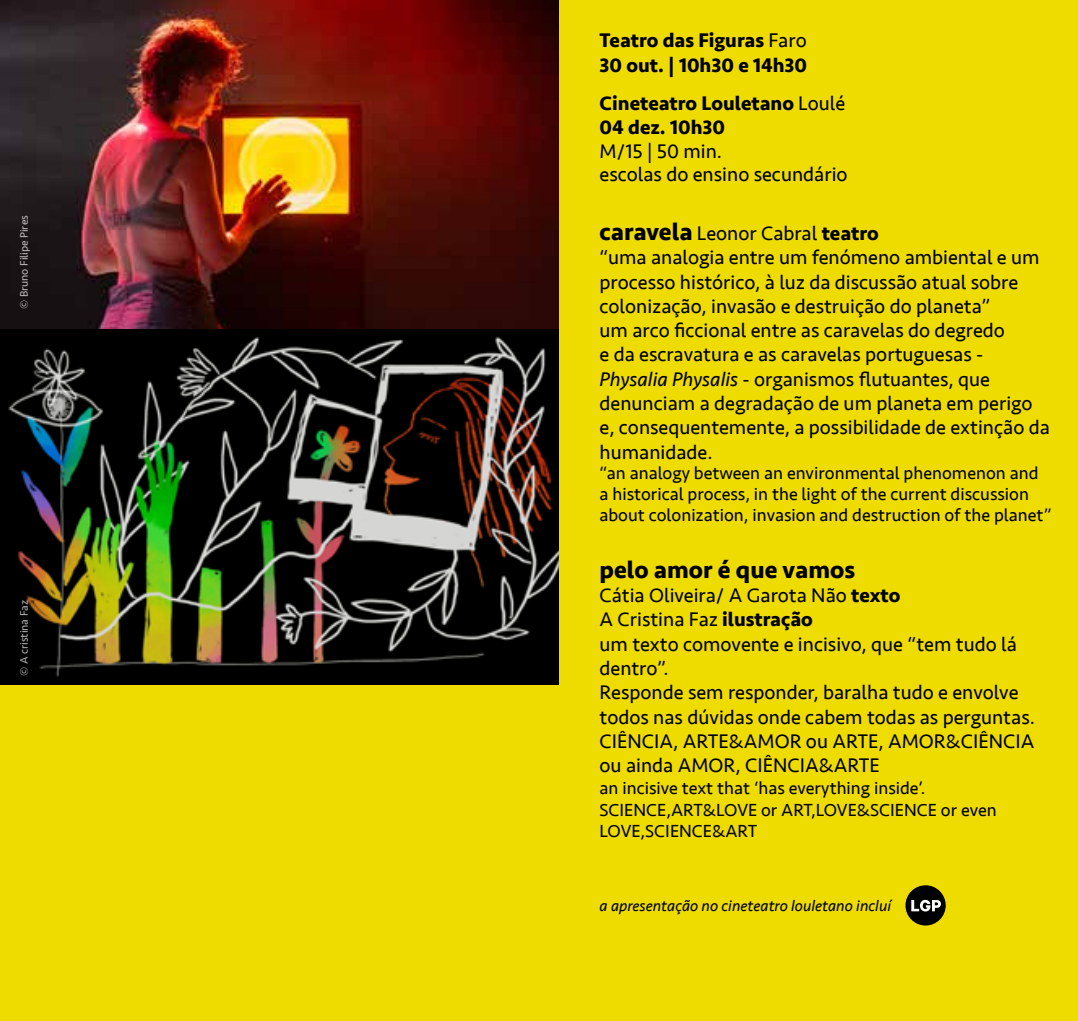
<style>
.page{position:relative;width:1078px;height:1021px;background:#fff}
.page>*{position:absolute;margin:0;border:0;box-sizing:border-box;transform-origin:0 0}
.t1{font:700 24.75px "Seravek";color:#000}
.t2{font:20.25px/24.3px "Seravek";color:#000}
.t3{font:700 20.25px/24.3px "Seravek";color:#000}
.t4{font:18px/20.7px "Seravek";color:#000}
.t5{font:italic 15.75px "Seravek";color:#000}
.t6{font:11.25px "Seravek";color:#fff}
.s1{font-weight:400}
.s2{font-weight:700;font-size:24.75px}
.s3{font-weight:700}
.s4{font-style:italic}
</style>
<div class="page">
<div style="left:0;top:0;width:1078px;height:1020px;background:#eedc00"></div>
<img style="left:0;top:0;width:559px;height:685px">
<div style="left:905px;top:885px;width:41px;height:40px;background:#000;border-radius:50%"></div>
<svg style="left:911px;top:899px;width:30px;height:12px"></svg>
<p class="t6" style="left:15px;top:309px;width:95px;rotate:-90deg">© Bruno Filipe Pires</p>
<p class="t6" style="left:15px;top:676px;width:77px;rotate:-90deg">© A cristina Faz</p>
<p class="t3" style="left:599px;top:28px;width:209px">Teatro das Figuras <span class="s1">Faro<br></span>30 out. | 10h30 e 14h30</p>
<p class="t3" style="left:599px;top:90px;width:247px">Cineteatro Louletano <span class="s1">Loulé<br></span>04 dez. 10h30</p>
<p class="t2" style="left:599px;top:140px;width:250px;line-height:22.5px">M/15 | 50 min.<br>escolas do ensino secundário</p>
<p class="t2" style="left:599px;top:221px;width:452px"><span class="s2">caravela</span> Leonor Cabral <span class="s3">teatro<br></span>“uma analogia entre um fenómeno ambiental e um processo histórico, à luz da discussão atual sobre colonização, invasão e destruição do planeta”<br>um arco ficcional entre as caravelas do degredo<br>e da escravatura e as caravelas portuguesas - <span class="s4">Physalia Physalis</span> - organismos flutuantes, que denunciam a degradação de um planeta em perigo e, consequentemente, a possibilidade de extinção da humanidade.</p>
<p class="t4" style="left:599px;top:463px;width:454px">“an analogy between an environmental phenomenon and a historical process, in the light of the current discussion about colonization, invasion and destruction of the planet”</p>
<p class="t1" style="left:599px;top:549px;width:257px">pelo amor é que vamos</p>
<p class="t2" style="left:599px;top:583px;width:437px">Cátia Oliveira/ A Garota Não <span class="s3">texto<br></span>A Cristina Faz <span class="s3">ilustração<br></span>um texto comovente e incisivo, que “tem tudo lá dentro”.<br>Responde sem responder, baralha tudo e envolve todos nas dúvidas onde cabem todas as perguntas.<br>CIÊNCIA, ARTE&amp;AMOR ou ARTE, AMOR&amp;CIÊNCIA ou ainda AMOR, CIÊNCIA&amp;ARTE</p>
<p class="t4" style="left:599px;top:777px;width:399px;line-height:21.6px">an incisive text that ‘has everything inside’.<br>SCIENCE,ART&amp;LOVE or ART,LOVE&amp;SCIENCE or even<br>LOVE,SCIENCE&amp;ART</p>
<p class="t5" style="left:599px;top:893px;width:293px">a apresentação no cineteatro louletano incluí</p>
</div>
